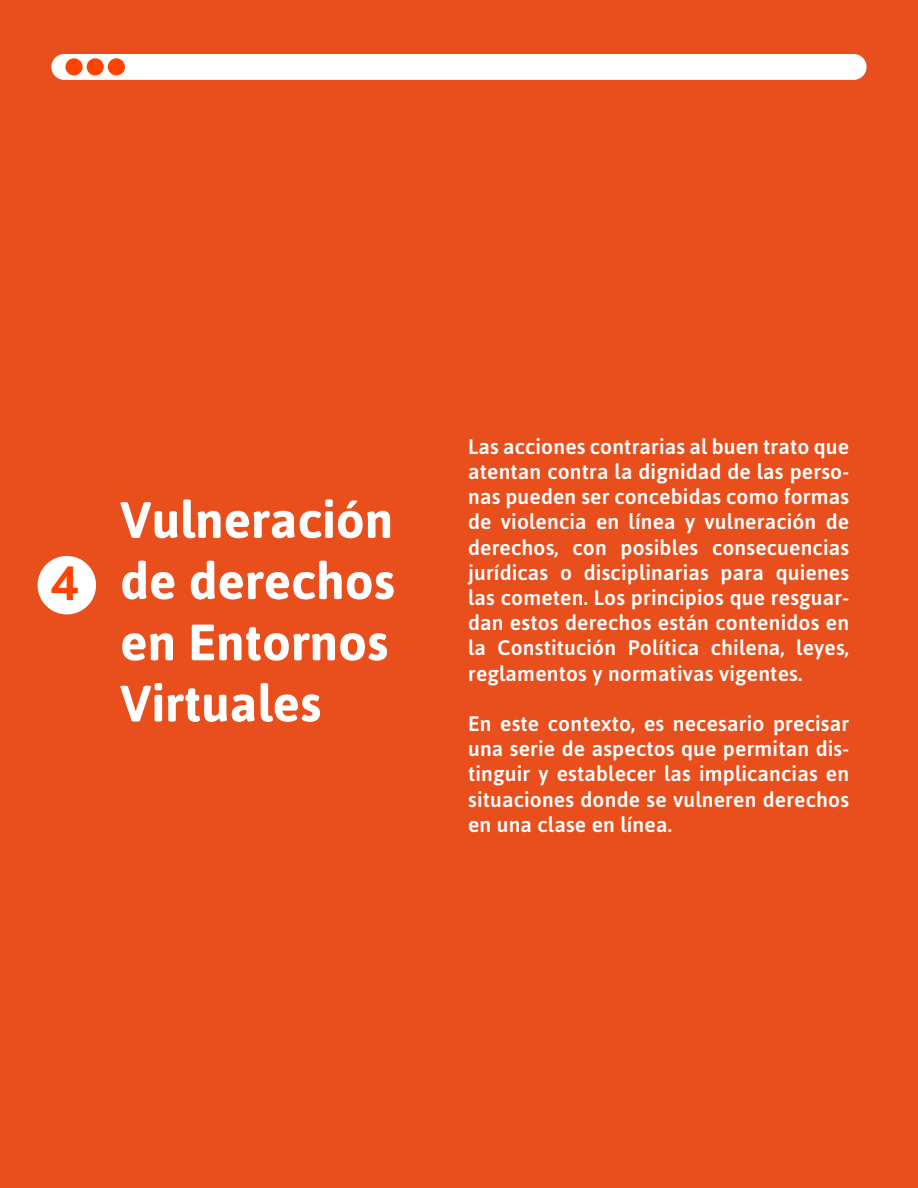
<style>
.page{position:relative;width:918px;height:1188px;background:#e84f1c}
.page>*{position:absolute;margin:0;border:0;box-sizing:border-box;transform-origin:0 0}
.t1{font:700 51px/61.2px "Asap";color:#fff}
.t2{font:700 49.5px "Aspira";color:#fe4200}
.t3{font:500 21px/25.2px "Asap";letter-spacing:.01em;color:#fff;text-align:justify}
</style>
<div class="page">
<div style="left:51px;top:54px;width:816px;height:26px;background:#fff;border-radius:13px"></div>
<div style="left:108px;top:58px;width:17px;height:17px;background:#fe4200;border-radius:50%"></div>
<div style="left:87px;top:58px;width:17px;height:17px;background:#fe4200;border-radius:50%"></div>
<div style="left:65px;top:58px;width:18px;height:17px;background:#fe4200;border-radius:50%"></div>
<div style="left:38px;top:556px;width:58px;height:58px;background:#fff;border-radius:50%"></div>
<h2 class="t2" style="left:51px;top:552px;width:30px">4</h2>
<h1 class="t1" style="left:120px;top:487px;width:276px">Vulneración de derechos en Entornos<br>Virtuales</h1>
<p class="t3" style="left:468px;top:433px;width:383px">Las acciones contrarias al buen trato que atentan contra la dignidad de las perso&shy;nas pueden ser concebidas como formas de violencia en línea y vulneración de derechos, con posibles consecuencias jurídicas o disciplinarias para quienes las cometen. Los principios que resguar&shy;dan estos derechos están contenidos en la Constitución Política chilena, leyes, reglamentos y normativas vigentes.</p>
<p class="t3" style="left:468px;top:710px;width:383px">En este contexto, es necesario precisar una serie de aspectos que permitan dis&shy;tinguir y establecer las implicancias en situaciones donde se vulneren derechos en una clase en línea.</p>
</div>
